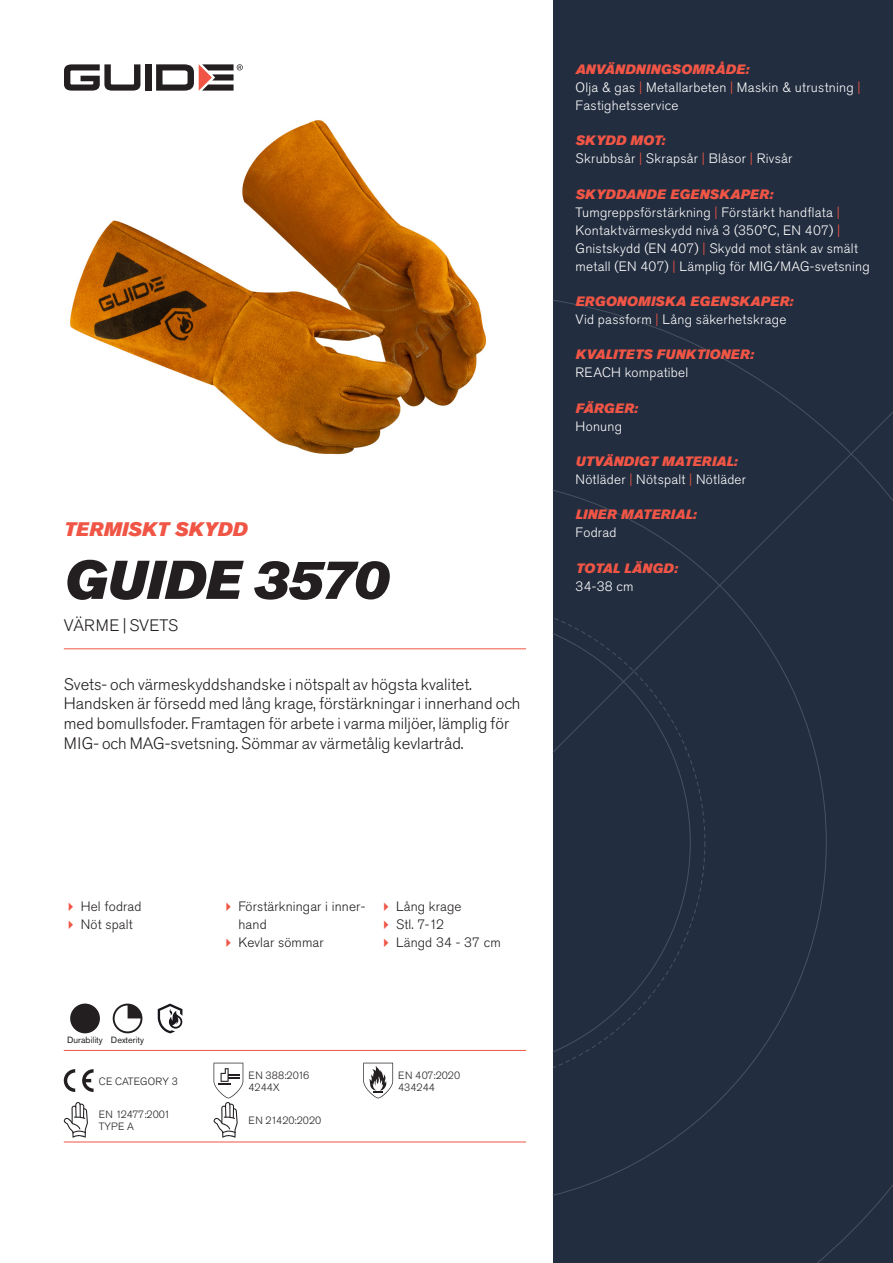
<style>
.page{position:relative;width:893px;height:1263px;background:#fff}
.page>*{position:absolute;margin:0;border:0;box-sizing:border-box;transform-origin:0 0}
.Rubrik{font:italic 54px "Akzidenz Grotesk Pro Super";color:#231f20}
.Överrubrik{font:italic 19.5px "Akzidenz Grotesk Pro Super";letter-spacing:.005em;color:#f05545}
.Ingress{font:300 16.5px/19.8px "Akzidenz Grotesk Pro";color:#231f20}
.Product_-_AltSegment{font:300 16.5px "Akzidenz Grotesk Pro";letter-spacing:.01em;color:#231f20}
.Produkt_-_Brödtext{font:300 13.5px/18px "Akzidenz Grotesk Pro";letter-spacing:.02em;color:#fff}
.Produkt_-_Namn{font:italic 13.5px "Akzidenz Grotesk Pro Super";letter-spacing:.015em;color:#f05545}
.t1{font:300 13.5px/18px "Akzidenz Grotesk Pro";letter-spacing:.01em;color:#231f20}
.t2{font:300 10.5px "Akzidenz Grotesk Pro";color:#231f20}
.t3{font:300 10.5px "Akzidenz Grotesk Pro";letter-spacing:-.02em;color:#231f20}
.Produkt_-_Egenskaper{font:9px "Akzidenz Grotesk Pro";color:#231f20}
.s1{color:#f05545}
</style>
<div class="page">
<div style="left:145px;top:64px;width:7px;height:27px;background:#231f20"></div>
<svg style="left:156px;top:64px;width:87px;height:27px"></svg>
<svg style="left:64px;top:64px;width:76px;height:27px"></svg>
<div style="left:553px;top:0;width:340px;height:1263px;background:#222d3f"></div>
<svg style="left:553px;top:300px;width:340px;height:963px"></svg>
<hr style="left:64px;top:1050px;width:462px;height:1px;background:#f05545">
<hr style="left:64px;top:1142px;width:462px;height:1px;background:#f05545">
<div style="left:70px;top:1003px;width:30px;height:30px;background:#231f20;border-radius:50%"></div>
<svg style="left:113px;top:1003px;width:29px;height:30px"></svg>
<svg style="left:158px;top:1003px;width:24px;height:30px"></svg>
<svg style="left:64px;top:1069px;width:11px;height:23px"></svg>
<svg style="left:82px;top:1069px;width:12px;height:23px"></svg>
<svg style="left:363px;top:1063px;width:30px;height:35px"></svg>
<svg style="left:64px;top:1102px;width:24px;height:36px"></svg>
<svg style="left:214px;top:1063px;width:29px;height:75px"></svg>
<img style="left:70px;top:120px;width:416px;height:335px">
<hr style="left:64px;top:648px;width:462px;height:1px;background:#f05545">
<p class="Överrubrik" style="left:64px;top:517px;width:185px">TERMISKT SKYDD</p>
<p class="Rubrik" style="left:64px;top:545px;width:326px">GUIDE 3570</p>
<p class="Product_-_AltSegment" style="left:64px;top:615px;width:116px">VÄRME | SVETS</p>
<p class="Ingress" style="left:64px;top:674px;width:458px">Svets- och värmeskyddshandske i nötspalt av högsta kvalitet.<br>Handsken är försedd med lång krage, förstärkningar i innerhand och med bomullsfoder. Framtagen för arbete i varma miljöer, lämplig för MIG- och MAG-svetsning. Sömmar av värmetålig kevlartråd.</p>
<p class="Produkt_-_Namn" style="left:576px;top:60px;width:175px">ANVÄNDNINGSOMRÅDE:</p>
<p class="Produkt_-_Brödtext" style="left:576px;top:78px;width:286px">Olja &amp; gas <span class="s1">|</span> Metallarbeten <span class="s1">|</span> Maskin &amp; utrustning <span class="s1">|<br></span>Fastighetsservice</p>
<p class="Produkt_-_Namn" style="left:576px;top:132px;width:91px">SKYDD MOT:</p>
<p class="Produkt_-_Brödtext" style="left:576px;top:150px;width:218px">Skrubbsår <span class="s1">|</span> Skrapsår <span class="s1">|</span> Blåsor <span class="s1">|</span> Rivsår</p>
<p class="Produkt_-_Namn" style="left:576px;top:185px;width:199px">SKYDDANDE EGENSKAPER:</p>
<p class="Produkt_-_Brödtext" style="left:576px;top:203px;width:296px">Tumgreppsförstärkning <span class="s1">|</span> Förstärkt handflata <span class="s1">| </span>Kontaktvärmeskydd nivå 3 (350°C, EN 407) <span class="s1">| </span>Gnistskydd (EN 407) <span class="s1">|</span> Skydd mot stänk av smält metall (EN 407) <span class="s1">|</span> Lämplig för MIG/MAG-svetsning</p>
<p class="Produkt_-_Namn" style="left:576px;top:292px;width:219px">ERGONOMISKA EGENSKAPER:</p>
<p class="Produkt_-_Brödtext" style="left:576px;top:310px;width:212px">Vid passform <span class="s1">|</span> Lång säkerhetskrage</p>
<p class="Produkt_-_Namn" style="left:576px;top:346px;width:180px">KVALITETS FUNKTIONER:</p>
<p class="Produkt_-_Brödtext" style="left:576px;top:364px;width:114px">REACH kompatibel</p>
<p class="Produkt_-_Namn" style="left:576px;top:399px;width:64px">FÄRGER:</p>
<p class="Produkt_-_Brödtext" style="left:576px;top:417px;width:48px">Honung</p>
<p class="Produkt_-_Namn" style="left:576px;top:452px;width:163px">UTVÄNDIGT MATERIAL:</p>
<p class="Produkt_-_Brödtext" style="left:576px;top:470px;width:172px">Nötläder <span class="s1">|</span> Nötspalt <span class="s1">|</span> Nötläder</p>
<p class="Produkt_-_Namn" style="left:576px;top:506px;width:122px">LINER MATERIAL:</p>
<p class="Produkt_-_Brödtext" style="left:576px;top:524px;width:42px">Fodrad</p>
<p class="Produkt_-_Namn" style="left:576px;top:559px;width:104px">TOTAL LÄNGD:</p>
<p class="Produkt_-_Brödtext" style="left:576px;top:577px;width:59px">34-38 cm</p>
<p class="t1" style="left:81px;top:897px;width:62px">Hel fodrad</p>
<p class="t1" style="left:81px;top:915px;width:53px">Nöt spalt</p>
<p class="Produkt_-_Egenskaper" style="left:67px;top:1034px;width:37px">Durability</p>
<p class="Produkt_-_Egenskaper" style="left:111px;top:1034px;width:35px">Dexterity</p>
<p class="t2" style="left:99px;top:1074px;width:81px">CE CATEGORY 3</p>
<p class="t3" style="left:99px;top:1107px;width:73px">EN 12477:2001</p>
<p class="t2" style="left:99px;top:1119px;width:37px">TYPE A</p>
<p class="t1" style="left:238px;top:897px;width:128px">Förstärkningar i inner&shy;hand</p>
<p class="t1" style="left:238px;top:933px;width:87px">Kevlar sömmar</p>
<p class="t1" style="left:396px;top:897px;width:67px">Lång krage</p>
<p class="t1" style="left:396px;top:915px;width:49px">Stl. 7-12</p>
<p class="t1" style="left:396px;top:933px;width:106px">Längd 34 - 37 cm</p>
<p class="t2" style="left:248px;top:1068px;width:62px">EN 388:2016</p>
<p class="t2" style="left:248px;top:1080px;width:33px">4244X</p>
<p class="t2" style="left:248px;top:1113px;width:74px">EN 21420:2020</p>
<p class="t2" style="left:398px;top:1068px;width:63px">EN 407:2020</p>
<p class="t2" style="left:398px;top:1080px;width:38px">434244</p>
</div>
